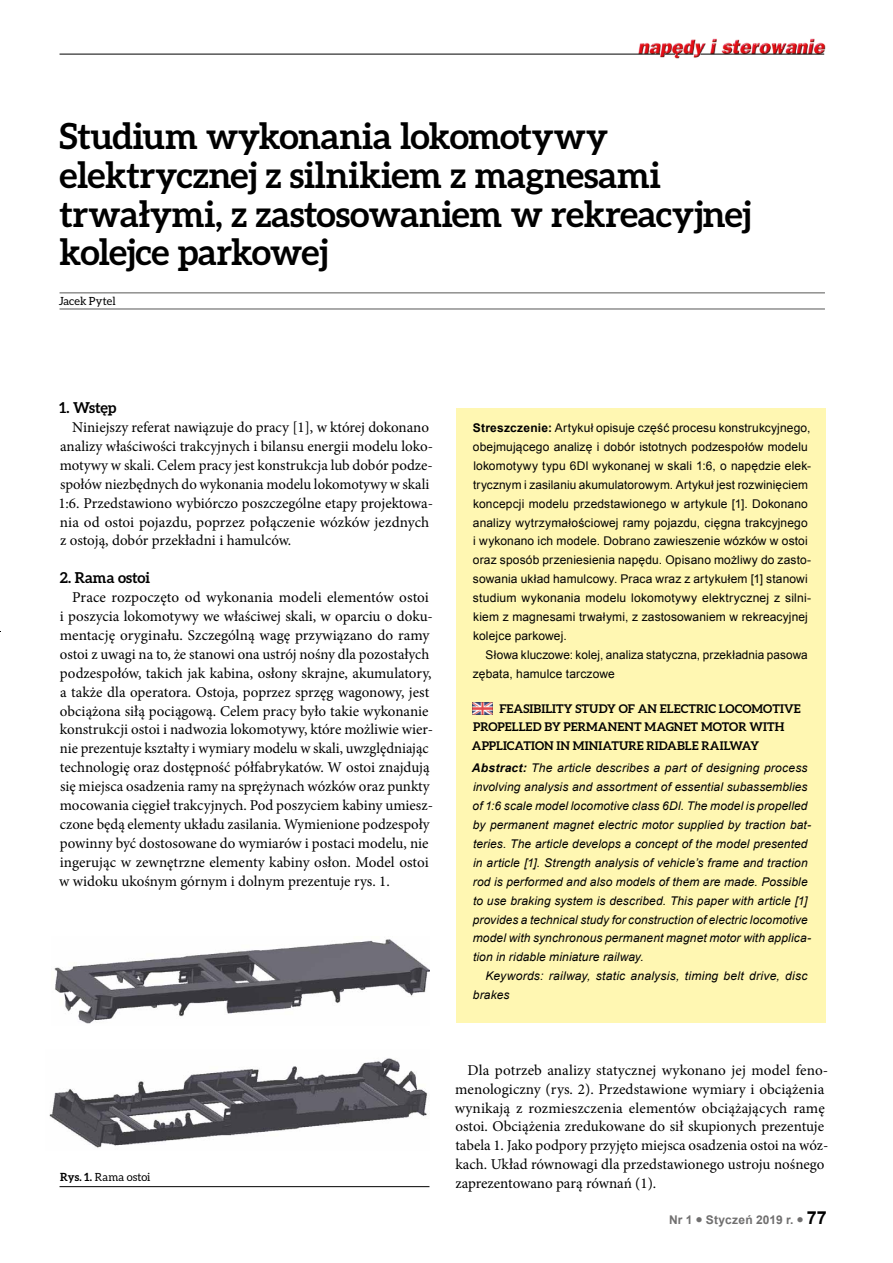
<style>
.page{position:relative;width:893px;height:1263px;background:#fff}
.page>*{position:absolute;margin:0;border:0;box-sizing:border-box;transform-origin:0 0}
.t1{font:700 36px/39px "Aleo";letter-spacing:-.01em;color:#000}
.t2{font:15px/18.9px "Minion Pro";color:#000}
.t3{font:700 15px "Aleo";letter-spacing:-.005em;color:#000}
.t4{font:12px/18.9px "Arial";letter-spacing:.01em;color:#000}
.t5{font:italic 12px/18.9px "Arial";letter-spacing:.01em;color:#000}
.t6{font:700 12px/18.9px "Aleo";letter-spacing:.005em;color:#000}
.t7{font:700 12px "Arial";letter-spacing:.015em;color:#706f6f}
.t8{font:11.25px "Aleo";letter-spacing:.01em;color:#000}
.s1{font-weight:700}
.s2{font-size:18px;color:#000}
</style>
<div class="page">
<img style="left:636px;top:38px;width:190px;height:21px">
<hr style="left:60px;top:54px;width:600px;height:1px;background:#000">
<svg style="left:665px;top:54px;width:28px;height:1px"></svg>
<hr style="left:700px;top:54px;width:124px;height:1px;background:#000">
<hr style="left:60px;top:293px;width:765px;height:1px;background:#575756">
<hr style="left:60px;top:309px;width:765px;height:1px;background:#575756">
<div style="left:455px;top:408px;width:370px;height:615px;background:#fff7b2"></div>
<hr style="left:60px;top:1186px;width:369px;height:1px;background:#000">
<img style="left:54px;top:939px;width:375px;height:85px">
<img style="left:49px;top:1058px;width:379px;height:90px">
<img style="left:473px;top:703px;width:19px;height:11px">
<h1 class="t1" style="left:60px;top:115px;width:693px">Studium wykonania lokomotywy elektrycznej z silnikiem z magnesami trwałymi, z zastosowaniem w rekreacyjnej kolejce parkowej</h1>
<p class="t8" style="left:59px;top:294px;width:59px">Jacek Pytel</p>
<p class="t3" style="left:59px;top:399px;width:59px">1. Wstęp</p>
<p class="t2" style="left:58px;top:418px;width:376px;text-indent:14px">Niniejszy referat nawiązuje do pracy [1], w której dokonano analizy właściwości trakcyjnych i bilansu energii modelu loko&shy;motywy w skali. Celem pracy jest konstrukcja lub dobór podze&shy;społów niezbędnych do wykonania modelu lokomotywy w skali 1:6. Przedstawiono wybiórczo poszczególne etapy projektowa&shy;nia od ostoi pojazdu, poprzez połączenie wózków jezdnych z ostoją, dobór przekładni i hamulców.</p>
<p class="t3" style="left:60px;top:569px;width:92px">2. Rama ostoi</p>
<p class="t2" style="left:59px;top:588px;width:375px;text-indent:13px">Prace rozpoczęto od wykonania modeli elementów ostoi i poszycia lokomotywy we właściwej skali, w oparciu o doku&shy;mentację oryginału. Szczególną wagę przywiązano do ramy ostoi z uwagi na to, że stanowi ona ustrój nośny dla pozostałych podzespołów, takich jak kabina, osłony skrajne, akumulatory, a także dla operatora. Ostoja, poprzez sprzęg wagonowy, jest obciążona siłą pociągową. Celem pracy było takie wykonanie konstrukcji ostoi i nadwozia lokomotywy, które możliwie wier&shy;nie prezentuje kształty i wymiary modelu w skali, uwzględniając technologię oraz dostępność półfabrykatów. W ostoi znajdują się miejsca osadzenia ramy na sprężynach wózków oraz punkty mocowania cięgieł trakcyjnych. Pod poszyciem kabiny umiesz&shy;czone będą elementy układu zasilania. Wymienione podzespoły powinny być dostosowane do wymiarów i postaci modelu, nie ingerując w zewnętrzne elementy kabiny osłon. Model ostoi w widoku ukośnym górnym i dolnym prezentuje rys. 1.</p>
<p class="t4" style="left:473px;top:418px;width:340px"><span class="s1">Streszczenie:</span> Artykuł opisuje część procesu konstrukcyjnego, obejmującego analizę i dobór istotnych podzespołów modelu lokomotywy typu 6Dl wykonanej w skali 1:6, o napędzie elek&shy;trycznym i zasilaniu akumulatorowym. Artykuł jest rozwinięciem koncepcji modelu przedstawionego w artykule [1]. Dokonano analizy wytrzymałościowej ramy pojazdu, cięgna trakcyjnego i wykonano ich modele. Dobrano zawieszenie wózków w ostoi oraz sposób przeniesienia napędu. Opisano możliwy do zasto&shy;sowania układ hamulcowy. Praca wraz z artykułem [1] stanowi studium wykonania modelu lokomotywy elektrycznej z silni&shy;kiem z magnesami trwałymi, z zastosowaniem w rekreacyjnej kolejce parkowej.</p>
<p class="t4" style="left:473px;top:645px;width:337px;text-indent:13px">Słowa kluczowe: kolej, analiza statyczna, przekładnia pasowa zębata, hamulce tarczowe</p>
<p class="t6" style="left:472px;top:699px;width:330px;text-indent:27px">FEASIBILITY STUDY OF AN ELECTRIC LOCOMOTIVE<br>PROPELLED BY PERMANENT MAGNET MOTOR WITH<br>APPLICATION IN MINIATURE RIDABLE RAILWAY</p>
<p class="t5" style="left:472px;top:759px;width:341px"><span class="s1">Abstract:</span> The article describes a part of designing process involving analysis and assortment of essential subassemblies of 1:6 scale model locomotive class 6Dl. The model is propelled by permanent magnet electric motor supplied by traction bat&shy;teries. The article develops a concept of the model presented in article [1]. Strength analysis of vehicle’s frame and traction rod is performed and also models of them are made. Possible to use braking system is described. This paper with article [1] provides a technical study for construction of electric locomotive model with synchronous permanent magnet motor with applica&shy;tion in ridable miniature railway.</p>
<p class="t5" style="left:473px;top:967px;width:336px;text-indent:12px">Keywords: railway, static analysis, timing belt drive, disc brakes</p>
<p class="t8" style="left:60px;top:1171px;width:92px"><span class="s1">Rys. 1.</span> Rama ostoi</p>
<p class="t2" style="left:455px;top:1060px;width:375px;text-indent:13px">Dla potrzeb analizy statycznej wykonano jej model feno&shy;menologiczny (rys. 2). Przedstawione wymiary i obciążenia wynikają z rozmieszczenia elementów obciążających ramę ostoi. Obciążenia zredukowane do sił skupionych prezentuje tabela 1. Jako podpory przyjęto miejsca osadzenia ostoi na wóz&shy;kach. Układ równowagi dla przedstawionego ustroju nośnego zaprezentowano parą równań (1).</p>
<p class="t7" style="left:669px;top:1212px;width:159px">Nr 1 ● Styczeń 2019 r. ● <span class="s2">77</span></p>
</div>
